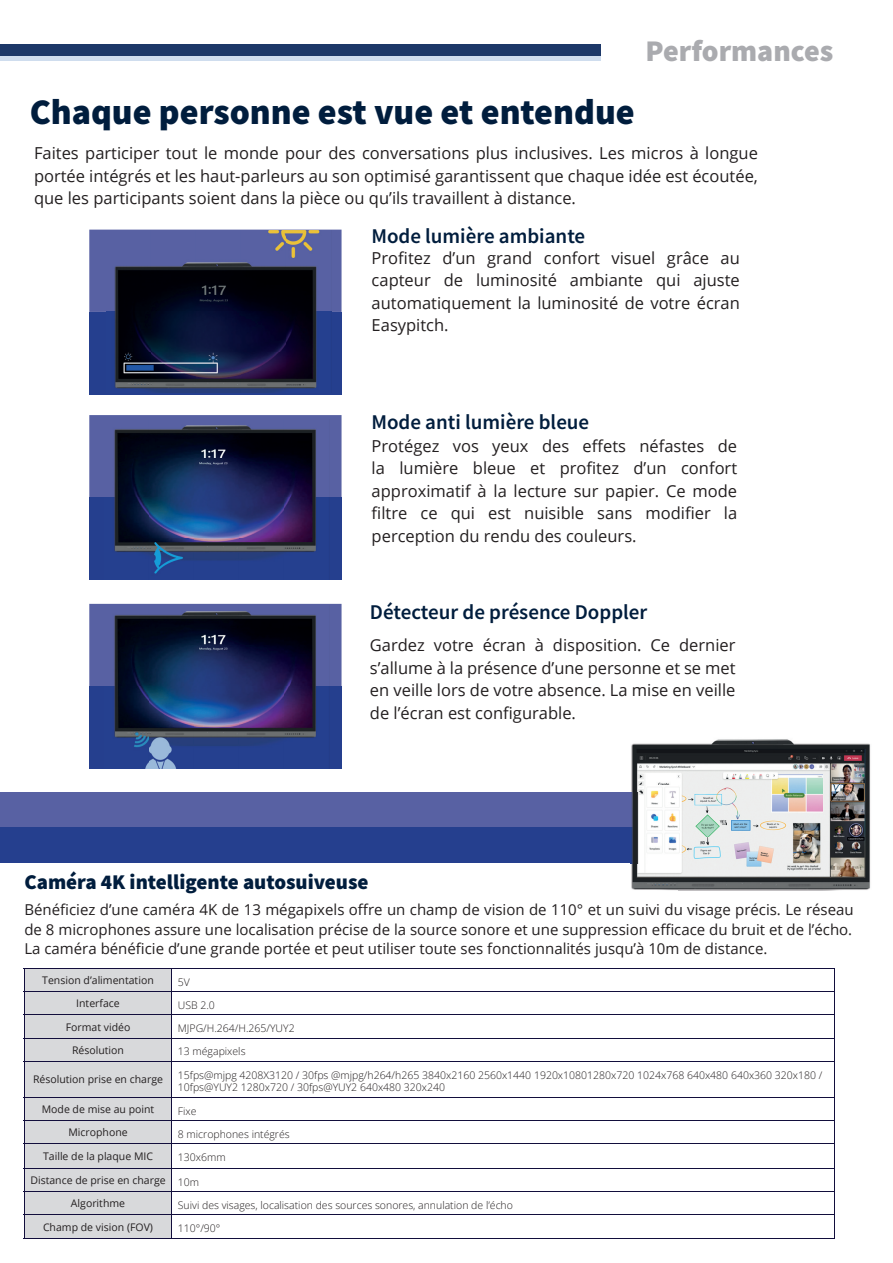
<style>
.page{position:relative;width:893px;height:1263px;background:#fff}
.page>*{position:absolute;margin:0;border:0;box-sizing:border-box;transform-origin:0 0}
.t1{font:900 36px "Source Sans Pro";color:#001d3d}
.t2{font:900 30px "Source Sans Pro";color:#aaabaf}
.t3{font:600 21px "Source Sans Pro";color:#001d3d}
.t4{font:900 21px "Source Sans Pro";color:#001d3d}
.t5{font:16.5px/22.5px "Open Sans";color:#231f20;text-align:justify}
.t6{font:15px/19.5px "Open Sans";color:#231f20;text-align:justify}
.t7{font:300 10.5px/12.6px "Open Sans";color:#231f20}
.t8{font:10.5px "Open Sans";color:#231f20}
.s1{font-weight:300}
</style>
<div class="page">
<div style="left:0;top:792px;width:631px;height:36px;background:#5861a3"></div>
<svg style="left:89px;top:230px;width:253px;height:82px;background:#5e66a3"></svg>
<svg style="left:89px;top:415px;width:253px;height:82px;background:#5b64a4"></svg>
<div style="left:89px;top:604px;width:253px;height:82px;background:#5861a3"></div>
<div style="left:0;top:828px;width:642px;height:35px;background:#253f8e"></div>
<div style="left:89px;top:312px;width:253px;height:82px;background:#253f8e"></div>
<div style="left:89px;top:497px;width:253px;height:83px;background:#253f8e"></div>
<div style="left:89px;top:686px;width:253px;height:82px;background:#253f8e"></div>
<img style="left:106px;top:231px;width:225px;height:162px">
<img style="left:105px;top:420px;width:224px;height:154px">
<img style="left:105px;top:605px;width:224px;height:164px">
<div style="left:0;top:44px;width:601px;height:12px;background:#1d3868"></div>
<hr style="left:0;top:56px;width:601px;height:4px;background:#cfddee">
<hr style="left:172px;top:1014px;width:662px;height:1px;background:#120e3c">
<hr style="left:172px;top:1038px;width:662px;height:1px;background:#120e3c">
<hr style="left:172px;top:1061px;width:662px;height:1px;background:#120e3c">
<hr style="left:834px;top:1062px;width:1px;height:35px;background:#120e3c">
<hr style="left:172px;top:1097px;width:662px;height:1px;background:#120e3c">
<hr style="left:172px;top:1120px;width:662px;height:1px;background:#120e3c">
<hr style="left:172px;top:1143px;width:662px;height:1px;background:#120e3c">
<hr style="left:172px;top:1168px;width:662px;height:1px;background:#120e3c">
<hr style="left:172px;top:1191px;width:662px;height:1px;background:#120e3c">
<hr style="left:172px;top:1214px;width:662px;height:1px;background:#120e3c">
<svg style="left:834px;top:1097px;width:1px;height:141px"></svg>
<hr style="left:24px;top:1238px;width:148px;height:1px;background:#120e3c">
<hr style="left:172px;top:1238px;width:662px;height:1px;background:#120e3c">
<hr style="left:172px;top:968px;width:662px;height:1px;background:#120e3c">
<div style="left:24px;top:968px;width:148px;height:270px;background:#d8d9db"></div>
<svg style="left:834px;top:969px;width:1px;height:92px"></svg>
<hr style="left:24px;top:991px;width:148px;height:1px;background:#120e3c">
<hr style="left:172px;top:991px;width:662px;height:1px;background:#120e3c">
<img style="left:631px;top:739px;width:240px;height:151px">
<img style="left:631px;top:792px;width:11px;height:71px">
<h2 class="t2" style="left:645px;top:30px;width:189px">Performances</h2>
<h1 class="t1" style="left:30px;top:87px;width:607px">Chaque personne est vue et entendue</h1>
<p class="t5" style="left:34px;top:142px;width:725px">Faites participer tout le monde pour des conversations plus inclusives. Les micros à longue portée intégrés et les haut-parleurs au son optimisé garantissent que chaque idée est écoutée, que les participants soient dans la pièce ou qu’ils travaillent à distance.</p>
<p class="t3" style="left:371px;top:222px;width:215px">Mode lumière ambiante</p>
<p class="t5" style="left:372px;top:246px;width:370px">Profitez d’un grand confort visuel grâce au capteur de luminosité ambiante qui ajuste automatiquement la luminosité de votre écran Easypitch.</p>
<p class="t3" style="left:371px;top:408px;width:219px">Mode anti lumière bleue</p>
<p class="t5" style="left:372px;top:434px;width:367px">Protégez vos yeux des effets néfastes de la lumière bleue et profitez d’un confort approximatif à la lecture sur papier. Ce mode filtre ce qui est nuisible sans modifier la perception du rendu des couleurs.</p>
<p class="t3" style="left:370px;top:598px;width:279px">Détecteur de présence Doppler</p>
<p class="t5" style="left:370px;top:634px;width:367px">Gardez votre écran à disposition. Ce dernier s’allume à la présence d’une personne et se met en veille lors de votre absence. La mise en veille de l’écran est configurable.</p>
<p class="t4" style="left:24px;top:867px;width:346px">Caméra 4K intelligente autosuiveuse</p>
<p class="t6" style="left:24px;top:899px;width:831px">Bénéficiez d’une caméra 4K de 13 mégapixels offre un champ de vision de 110° et un suivi du visage précis. Le réseau de 8 microphones assure une localisation précise de la source sonore et une suppression efficace du bruit et de l’écho.<br>La caméra bénéficie d’une grande portée et peut utiliser toute ses fonctionnalités jusqu’à 10m de distance.</p>
<p class="t8" style="left:42px;top:973px;width:113px">Tension d’alimentation</p>
<p class="t7" style="left:178px;top:975px;width:14px">5V</p>
<p class="t8" style="left:76px;top:996px;width:45px">Interface</p>
<p class="t7" style="left:178px;top:998px;width:39px">USB 2.0</p>
<p class="t8" style="left:66px;top:1019px;width:66px">Format vidéo</p>
<p class="t7" style="left:178px;top:1022px;width:118px">MJPG/H.264/H.265/YUY2</p>
<p class="t8" style="left:72px;top:1043px;width:53px">Résolution</p>
<p class="t7" style="left:178px;top:1045px;width:69px">13 mégapixels</p>
<p class="t8" style="left:33px;top:1072px;width:132px">Résolution prise en charge</p>
<p class="t7" style="left:178px;top:1068px;width:646px">15fps@mjpg 4208X3120 / 30fps @mjpg/h264/h265 3840x2160 2560x1440 1920x10801280x720 1024x768 640x480 640x360 320x180 /<br>10fps@YUY2 1280x720 / 30fps@YUY2 640x480 320x240</p>
<p class="t8" style="left:42px;top:1102px;width:114px">Mode de mise au point</p>
<p class="t7" style="left:178px;top:1104px;width:20px">Fixe</p>
<p class="t8" style="left:68px;top:1125px;width:61px">Microphone</p>
<p class="t7" style="left:178px;top:1127px;width:113px">8 microphones intégrés</p>
<p class="t8" style="left:43px;top:1149px;width:111px">Taille de la plaque MIC</p>
<p class="t7" style="left:178px;top:1150px;width:49px">130x6mm</p>
<p class="t8" style="left:30px;top:1173px;width:170px">Distance de prise en charge <span class="s1">10m</span></p>
<p class="t8" style="left:71px;top:1196px;width:56px">Algorithme</p>
<p class="t7" style="left:178px;top:1198px;width:337px">Suivi des visages, localisation des sources sonores, annulation de l’écho</p>
<p class="t8" style="left:43px;top:1219px;width:112px">Champ de vision (FOV)</p>
<p class="t7" style="left:178px;top:1222px;width:44px">110°/90°</p>
</div>
